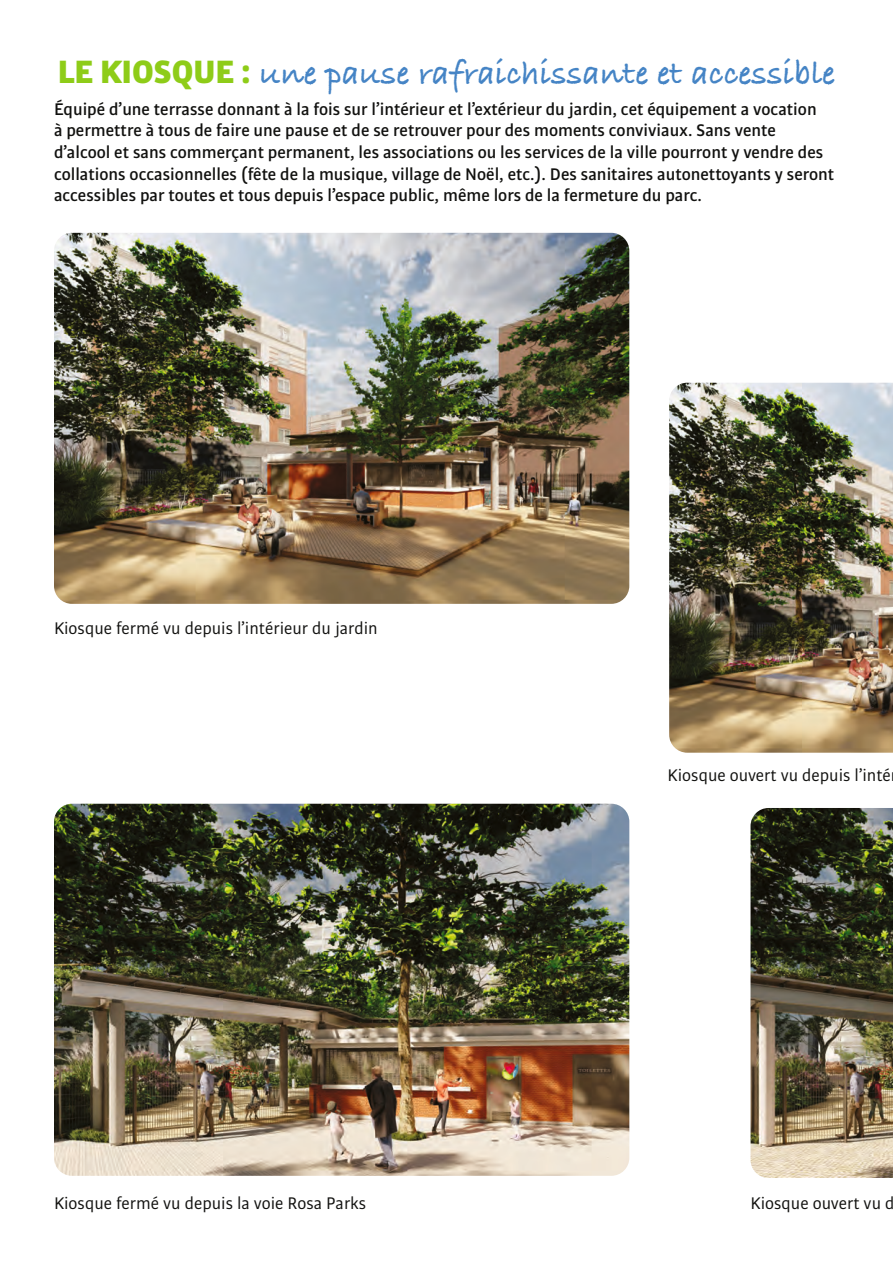
<style>
.page{position:relative;width:893px;height:1263px;background:#fff}
.page>*{position:absolute;margin:0;border:0;box-sizing:border-box;transform-origin:0 0}
.t1{font:700 34.5px "Bradley Hand ITCTT";color:#4584c5}
.t2{font:500 18px/21.6px "Bulo";color:#11110f}
.t3{font:18px "Bulo";color:#11110f}
.s1{font-family:"Bulo";font-weight:900;color:#8ecc18}
</style>
<div class="page">
<img style="left:54px;top:804px;width:575px;height:372px">
<img style="left:54px;top:233px;width:575px;height:371px">
<img style="left:669px;top:383px;width:224px;height:370px">
<img style="left:750px;top:808px;width:143px;height:370px">
<p class="t1" style="left:58px;top:47px;width:779px"><span class="s1">LE KIOSQUE :</span> une pause rafraichissante et accessible</p>
<p class="t2" style="left:54px;top:98px;width:782px">Équipé d’une terrasse donnant à la fois sur l’intérieur et l’extérieur du jardin, cet équipement a vocation<br>à permettre à tous de faire une pause et de se retrouver pour des moments conviviaux. Sans vente d’alcool et sans commerçant permanent, les associations ou les services de la ville pourront y vendre des collations occasionnelles (fête de la musique, village de Noël, etc.). Des sanitaires autonettoyants y seront accessibles par toutes et tous depuis l’espace public, même lors de la fermeture du parc.</p>
<p class="t3" style="left:54px;top:617px;width:325px">Kiosque fermé vu depuis l’intérieur du jardin</p>
<p class="t3" style="left:54px;top:1192px;width:314px">Kiosque fermé vu depuis la voie Rosa Parks</p>
<p class="t3" style="left:668px;top:764px;width:225px">Kiosque ouvert vu depuis l’inté</p>
<p class="t3" style="left:750px;top:1192px;width:145px">Kiosque ouvert vu d</p>
</div>
